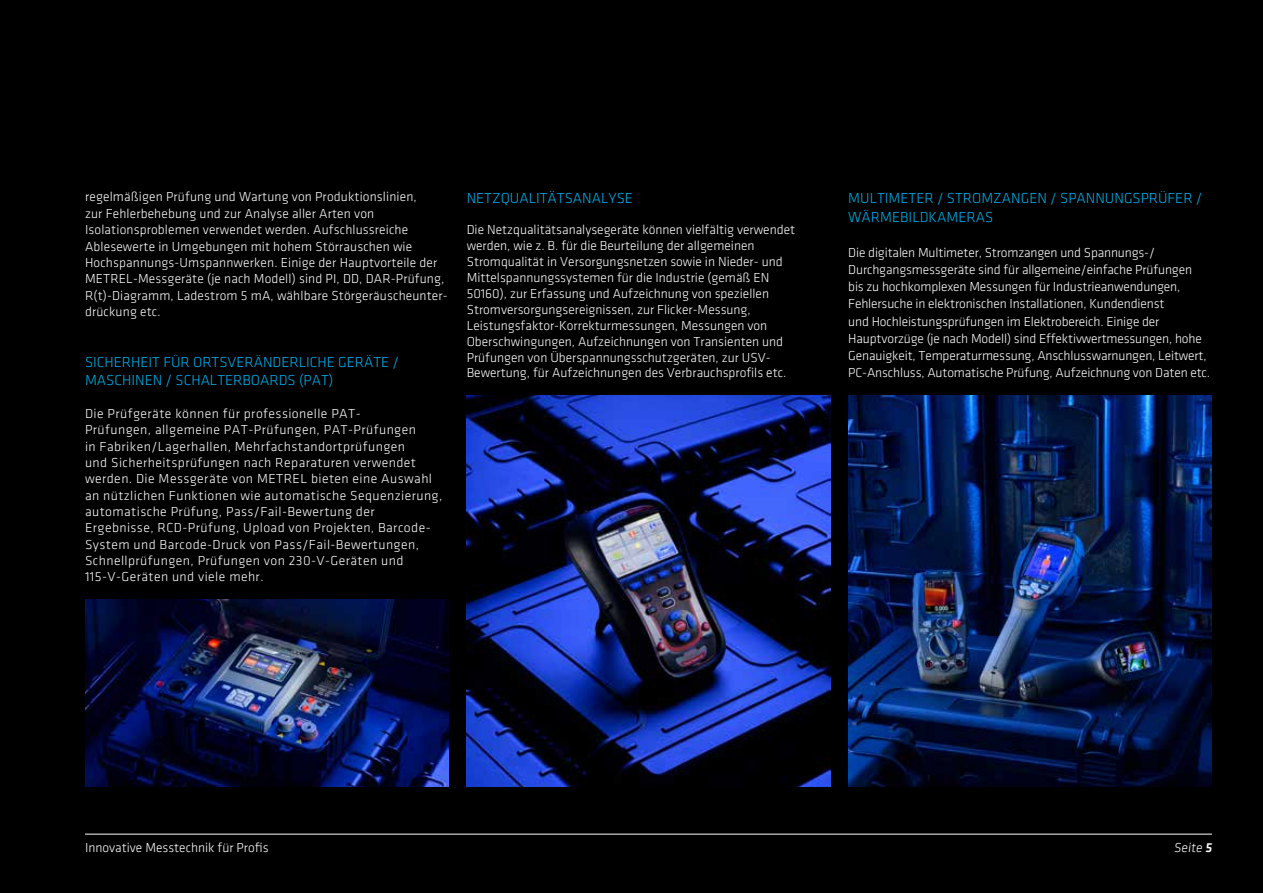
<style>
.page{position:relative;width:1263px;height:893px;background:#000}
.page>*{position:absolute;margin:0;border:0;box-sizing:border-box;transform-origin:0 0}
.t1{font:300 15px/18.1px "Klavika";color:#00aeef}
.t2{font:300 13.5px/15.9px "Klavika";color:#fff}
.t3{font:300 13.5px/16.4px "Klavika";letter-spacing:.03em;color:#fff}
.s1{font-weight:500}
</style>
<div class="page">
<hr style="left:85px;top:834px;width:1127px;height:1px;background:#fff">
<img style="left:85px;top:600px;width:364px;height:187px">
<img style="left:467px;top:395px;width:363px;height:392px">
<img style="left:848px;top:395px;width:364px;height:392px">
<p class="t2" style="left:85px;top:189px;width:364px;line-height:16.4px">regelmäßigen Prüfung und Wartung von Produktionslinien,<br>zur Fehlerbehebung und zur Analyse aller Arten von Isolationsproblemen verwendet werden. Aufschlussreiche Ablesewerte in Umgebungen mit hohem Störrauschen wie Hochspannungs-Umspannwerken. Einige der Hauptvorteile der METREL-Messgeräte (je nach Modell) sind PI, DD, DAR-Prüfung, R(t)-Diagramm, Ladestrom 5 mA, wählbare Störgeräuscheunter&shy;drückung etc.</p>
<p class="t1" style="left:85px;top:353px;width:316px">SICHERHEIT FÜR ORTSVERÄNDERLICHE GERÄTE /<br>MASCHINEN / SCHALTERBOARDS (PAT)</p>
<p class="t3" style="left:85px;top:405px;width:359px">Die Prüfgeräte können für professionelle PAT-<br>Prüfungen, allgemeine PAT-Prüfungen, PAT-Prüfungen<br>in Fabriken/Lagerhallen, Mehrfachstandortprüfungen<br>und Sicherheitsprüfungen nach Reparaturen verwendet werden. Die Messgeräte von METREL bieten eine Auswahl an nützlichen Funktionen wie automatische Sequenzierung, automatische Prüfung, Pass/Fail-Bewertung der Ergebnisse, RCD-Prüfung, Upload von Projekten, Barcode-System und Barcode-Druck von Pass/Fail-Bewertungen, Schnellprüfungen, Prüfungen von 230-V-Geräten und 115-V-Geräten und viele mehr.</p>
<p class="t1" style="left:467px;top:189px;width:168px">NETZQUALITÄTSANALYSE</p>
<p class="t2" style="left:467px;top:222px;width:330px">Die Netzqualitätsanalysegeräte können vielfältig verwendet werden, wie z. B. für die Beurteilung der allgemeinen Stromqualität in Versorgungsnetzen sowie in Nieder- und Mittelspannungssystemen für die Industrie (gemäß EN 50160), zur Erfassung und Aufzeichnung von speziellen Stromversorgungsereignissen, zur Flicker-Messung, Leistungsfaktor-Korrekturmessungen, Messungen von Oberschwingungen, Aufzeichnungen von Transienten und Prüfungen von Überspannungsschutzgeräten, zur USV-Bewertung, für Aufzeichnungen des Verbrauchsprofils etc.</p>
<p class="t1" style="left:848px;top:188px;width:356px;line-height:19.5px">MULTIMETER / STROMZANGEN / SPANNUNGSPRÜFER /<br>WÄRMEBILDKAMERAS</p>
<p class="t2" style="left:848px;top:244px;width:363px;line-height:17.2px">Die digitalen Multimeter, Stromzangen und Spannungs-/ Durchgangsmessgeräte sind für allgemeine/einfache Prüfungen bis zu hochkomplexen Messungen für Industrieanwendungen, Fehlersuche in elektronischen Installationen, Kundendienst<br>und Hochleistungsprüfungen im Elektrobereich. Einige der Hauptvorzüge (je nach Modell) sind Effektivwertmessungen, hohe Genauigkeit, Temperaturmessung, Anschlusswarnungen, Leitwert, PC-Anschluss, Automatische Prüfung, Aufzeichnung von Daten etc.</p>
<p class="t2" style="left:85px;top:840px;width:185px">Innovative Messtechnik für Profis</p>
<p class="t2" style="left:1174px;top:840px;width:41px">Seite <span class="s1">5</span></p>
</div>
